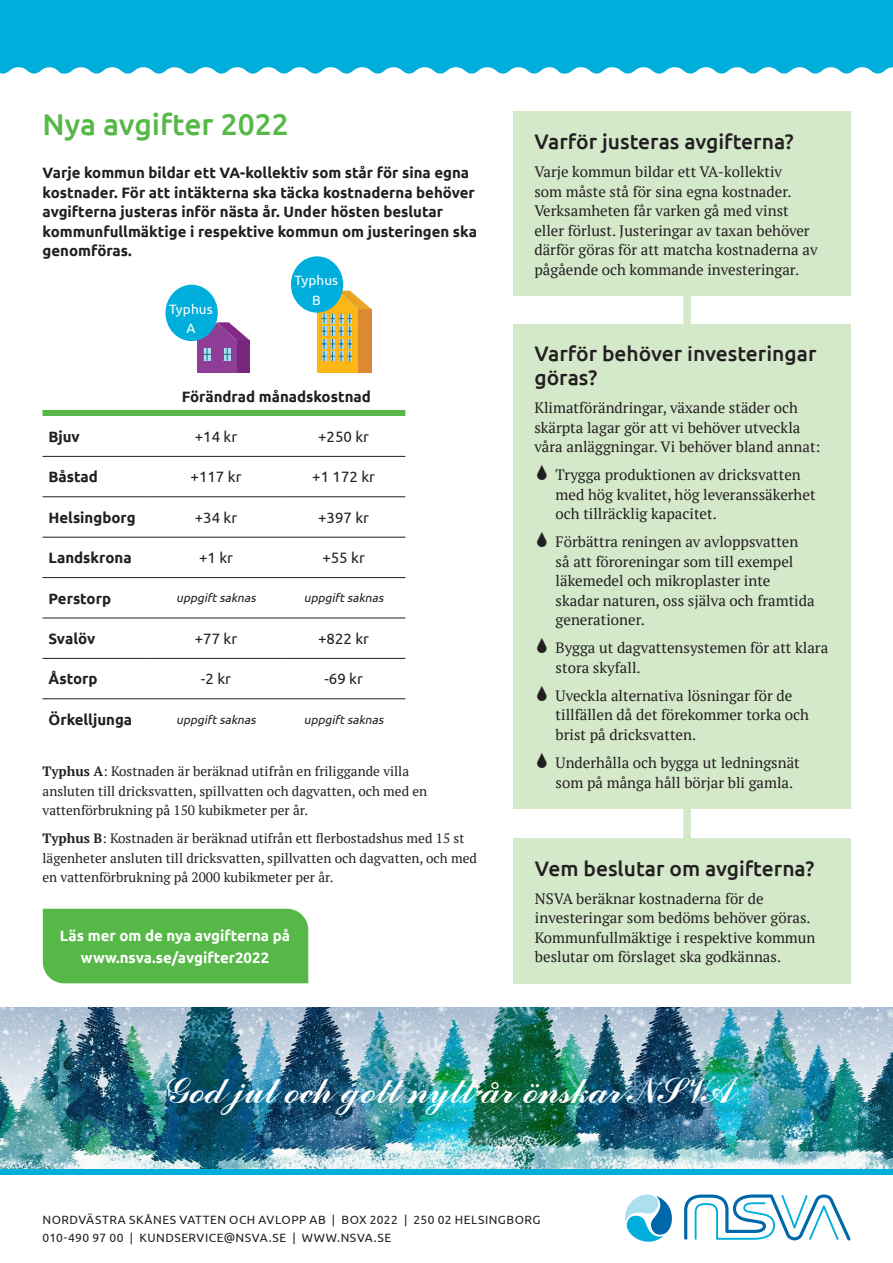
<style>
.page{position:relative;width:893px;height:1263px;background:#fff}
.page>*{position:absolute;margin:0;border:0;box-sizing:border-box;transform-origin:0 0}
._02_RUBRIK{font:40.5px "Commercial Script BT";color:#fff}
._01_RUBRIK{font:500 30px "Ubuntu";color:#56b947}
._02_RUBRIK-2{font:500 21px/24px "Ubuntu";color:#231f20}
._02_Brödtext{font:15px/19.5px "PT Serif";color:#231f20}
.Ingress{font:700 15px/19.5px "Ubuntu";color:#231f20}
.Ingress-2{font:15px "Ubuntu";color:#231f20}
.Ingress-3{font:700 15px/22.5px "Ubuntu";color:#fff;text-align:center}
._02_RUBRIK-3{font:700 15px "Ubuntu";color:#231f20}
._02_Brödtext-2{font:13.5px/19.5px "PT Serif";color:#231f20}
.Underrubrik{font:13.5px/19.5px "Ubuntu";letter-spacing:.015em;color:#fff;text-align:center}
.t1{font:12px "Ubuntu";letter-spacing:.04em;color:#231f20}
.Ingress-4{font:italic 12px "Ubuntu";color:#231f20}
.s1{font-weight:700}
.s2{font-family:"Segoe MDL2 Assets"}
</style>
<div class="page">
<svg style="left:684px;top:1194px;width:166px;height:46px"></svg>
<svg style="left:625px;top:1194px;width:47px;height:48px"></svg>
<div style="left:0;top:0;width:893px;height:81px;background:#00aedc"></div>
<svg style="left:0;top:67px;width:893px;height:14px"></svg>
<div style="left:513px;top:112px;width:337px;height:184px;background:#d4e9ca"></div>
<div style="left:513px;top:324px;width:337px;height:485px;background:#d4e9ca"></div>
<div style="left:514px;top:838px;width:337px;height:145px;background:#d4e9ca"></div>
<div style="left:683px;top:293px;width:8px;height:53px;background:#d4e9ca"></div>
<div style="left:683px;top:798px;width:8px;height:54px;background:#d4e9ca"></div>
<div style="left:0;top:1168px;width:893px;height:7px;background:#00aedc"></div>
<hr style="left:42px;top:456px;width:108px;height:1px;background:#241e1b">
<hr style="left:150px;top:456px;width:132px;height:1px;background:#241e1b">
<hr style="left:282px;top:456px;width:123px;height:1px;background:#241e1b">
<hr style="left:42px;top:496px;width:108px;height:1px;background:#241e1b">
<hr style="left:150px;top:496px;width:132px;height:1px;background:#241e1b">
<hr style="left:282px;top:496px;width:123px;height:1px;background:#241e1b">
<hr style="left:42px;top:537px;width:108px;height:1px;background:#241e1b">
<hr style="left:150px;top:537px;width:132px;height:1px;background:#241e1b">
<hr style="left:282px;top:537px;width:123px;height:1px;background:#241e1b">
<hr style="left:42px;top:577px;width:108px;height:1px;background:#241e1b">
<hr style="left:150px;top:577px;width:132px;height:1px;background:#241e1b">
<hr style="left:282px;top:577px;width:123px;height:1px;background:#241e1b">
<hr style="left:42px;top:618px;width:108px;height:1px;background:#241e1b">
<hr style="left:150px;top:618px;width:132px;height:1px;background:#241e1b">
<hr style="left:282px;top:618px;width:123px;height:1px;background:#241e1b">
<hr style="left:42px;top:658px;width:108px;height:1px;background:#241e1b">
<hr style="left:150px;top:658px;width:132px;height:1px;background:#241e1b">
<hr style="left:282px;top:658px;width:123px;height:1px;background:#241e1b">
<hr style="left:42px;top:698px;width:108px;height:1px;background:#241e1b">
<hr style="left:150px;top:698px;width:132px;height:1px;background:#241e1b">
<hr style="left:282px;top:698px;width:123px;height:1px;background:#241e1b">
<div style="left:198px;top:340px;width:39px;height:33px;background:#8f3e97"></div>
<svg style="left:200px;top:322px;width:50px;height:18px"></svg>
<div style="left:237px;top:340px;width:13px;height:33px;background:#75287e"></div>
<svg style="left:203px;top:348px;width:8px;height:13px"></svg>
<svg style="left:223px;top:348px;width:8px;height:13px"></svg>
<div style="left:317px;top:310px;width:41px;height:63px;background:#fcb615"></div>
<div style="left:358px;top:310px;width:14px;height:63px;background:#dd8832"></div>
<svg style="left:321px;top:291px;width:51px;height:70px"></svg>
<div style="left:291px;top:256px;width:52px;height:57px;background:#00aedc;border-radius:50%"></div>
<div style="left:165px;top:285px;width:53px;height:56px;background:#00aedc;border-radius:50%"></div>
<div style="left:42px;top:410px;width:363px;height:6px;background:#56b947"></div>
<div style="left:43px;top:909px;width:265px;height:74px;background:#56b947"></div>
<img style="left:0;top:1008px;width:893px;height:160px">
<p class="_01_RUBRIK" style="left:43px;top:105px;width:248px">Nya avgifter 2022</p>
<p class="Ingress" style="left:43px;top:163px;width:436px">Varje kommun bildar ett VA-kollektiv som står för sina egna kostnader. För att intäkterna ska täcka kostnaderna behöver avgifterna justeras inför nästa år. Under hösten beslutar kommunfullmäktige i respektive kommun om justeringen ska genomföras.</p>
<p class="Underrubrik" style="left:169px;top:299px;width:45px">Typhus<br>A</p>
<p class="Underrubrik" style="left:295px;top:270px;width:45px">Typhus<br>B</p>
<p class="_02_RUBRIK-3" style="left:182px;top:388px;width:191px">Förändrad månadskostnad</p>
<p class="Ingress" style="left:48px;top:427px;width:33px">Bjuv</p>
<p class="Ingress-2" style="left:195px;top:428px;width:44px">+14 kr</p>
<p class="Ingress-2" style="left:318px;top:428px;width:52px">+250 kr</p>
<p class="Ingress" style="left:48px;top:467px;width:51px">Båstad</p>
<p class="Ingress-2" style="left:191px;top:468px;width:52px">+117 kr</p>
<p class="Ingress-2" style="left:312px;top:468px;width:64px">+1 172 kr</p>
<p class="Ingress" style="left:48px;top:507px;width:89px">Helsingborg</p>
<p class="Ingress-2" style="left:195px;top:508px;width:44px">+34 kr</p>
<p class="Ingress-2" style="left:318px;top:508px;width:52px">+397 kr</p>
<p class="Ingress" style="left:48px;top:548px;width:85px">Landskrona</p>
<p class="Ingress-2" style="left:199px;top:549px;width:36px">+1 kr</p>
<p class="Ingress-2" style="left:322px;top:549px;width:44px">+55 kr</p>
<p class="Ingress" style="left:48px;top:588px;width:64px">Perstorp</p>
<p class="Ingress-4" style="left:176px;top:591px;width:84px">uppgiftsaknas</p>
<p class="Ingress-4" style="left:304px;top:591px;width:84px">uppgiftsaknas</p>
<p class="Ingress" style="left:48px;top:629px;width:48px">Svalöv</p>
<p class="Ingress-2" style="left:195px;top:629px;width:44px">+77 kr</p>
<p class="Ingress-2" style="left:318px;top:629px;width:52px">+822 kr</p>
<p class="Ingress" style="left:48px;top:669px;width:51px">Åstorp</p>
<p class="Ingress-2" style="left:201px;top:670px;width:32px">-2 kr</p>
<p class="Ingress-2" style="left:324px;top:670px;width:40px">-69 kr</p>
<p class="Ingress" style="left:48px;top:709px;width:85px">Örkelljunga</p>
<p class="Ingress-4" style="left:176px;top:712px;width:84px">uppgiftsaknas</p>
<p class="Ingress-4" style="left:304px;top:712px;width:84px">uppgiftsaknas</p>
<p class="_02_Brödtext-2" style="left:43px;top:761px;width:386px"><span class="s1">Typhus A</span>: Kostnaden är beräknad utifrån en friliggande villa ansluten till dricksvatten, spillvatten och dagvatten, och med en vattenförbrukning på 150 kubikmeter per år.</p>
<p class="_02_Brödtext-2" style="left:43px;top:828px;width:436px"><span class="s1">Typhus B</span>: Kostnaden är beräknad utifrån ett flerbostadshus med 15 st lägenheter ansluten till dricksvatten, spillvatten och dagvatten, och med en vattenförbrukning på 2000 kubikmeter per år.</p>
<p class="Ingress-3" style="left:60px;top:924px;width:232px">Läs mer om de nya avgifterna på www.nsva.se/avgifter2022</p>
<p class="_02_RUBRIK-2" style="left:534px;top:129px;width:261px">Varför justeras avgifterna?</p>
<p class="_02_Brödtext" style="left:534px;top:162px;width:285px">Varje kommun bildar ett VA-kollektiv<br>som måste stå för sina egna kostnader.<br>Verksamheten får varken gå med vinst eller förlust. Justeringar av taxan behöver därför göras för att matcha kostnaderna av pågående och kommande investeringar.</p>
<p class="_02_RUBRIK-2" style="left:534px;top:341px;width:284px">Varför behöver investeringar göras?</p>
<p class="_02_Brödtext" style="left:534px;top:398px;width:288px">Klimatförändringar, växande städer och skärpta lagar gör att vi behöver utveckla våra anläggningar. Vi behöver bland annat:</p>
<p class="_02_Brödtext" style="left:556px;top:465px;width:261px;text-indent:-21px"><span class="s2">ʸ</span> Trygga produktionen av dricksvatten med hög kvalitet, hög leveranssäkerhet och tillräcklig kapacitet.</p>
<p class="_02_Brödtext" style="left:556px;top:532px;width:261px;text-indent:-21px"><span class="s2">ʸ</span> Förbättra reningen av avloppsvatten så att föroreningar som till exempel läkemedel och mikroplaster inte skadar naturen, oss själva och framtida generationer.</p>
<p class="_02_Brödtext" style="left:556px;top:638px;width:274px;text-indent:-21px"><span class="s2">ʸ</span> Bygga ut dagvattensystemen för att klara stora skyfall.</p>
<p class="_02_Brödtext" style="left:556px;top:686px;width:255px;text-indent:-21px"><span class="s2">ʸ</span> Uveckla alternativa lösningar för de tillfällen då det förekommer torka och brist på dricksvatten.</p>
<p class="_02_Brödtext" style="left:556px;top:753px;width:246px;text-indent:-21px"><span class="s2">ʸ</span> Underhålla och bygga ut ledningsnät som på många håll börjar bli gamla.</p>
<p class="_02_RUBRIK-2" style="left:535px;top:855px;width:281px">Vem beslutar om avgifterna?</p>
<p class="_02_Brödtext" style="left:535px;top:888px;width:282px">NSVA beräknar kostnaderna för de investeringar som bedöms behöver göras.<br>Kommunfullmäktige i respektive kommun beslutar om förslaget ska godkännas.</p>
<p class="_02_RUBRIK" style="left:161px;top:1069px;width:572px">God jul och gott nytt år önskar NSVA</p>
<p class="t1" style="left:43px;top:1212px;width:500px">NORDVÄSTRA SKÅNES VATTEN OCH AVLOPP AB | BOX 2022 | 250 02 HELSINGBORG</p>
<p class="t1" style="left:43px;top:1230px;width:350px">010-490 97 00 | KUNDSERVICE@NSVA.SE | WWW.NSVA.SE</p>
</div>
